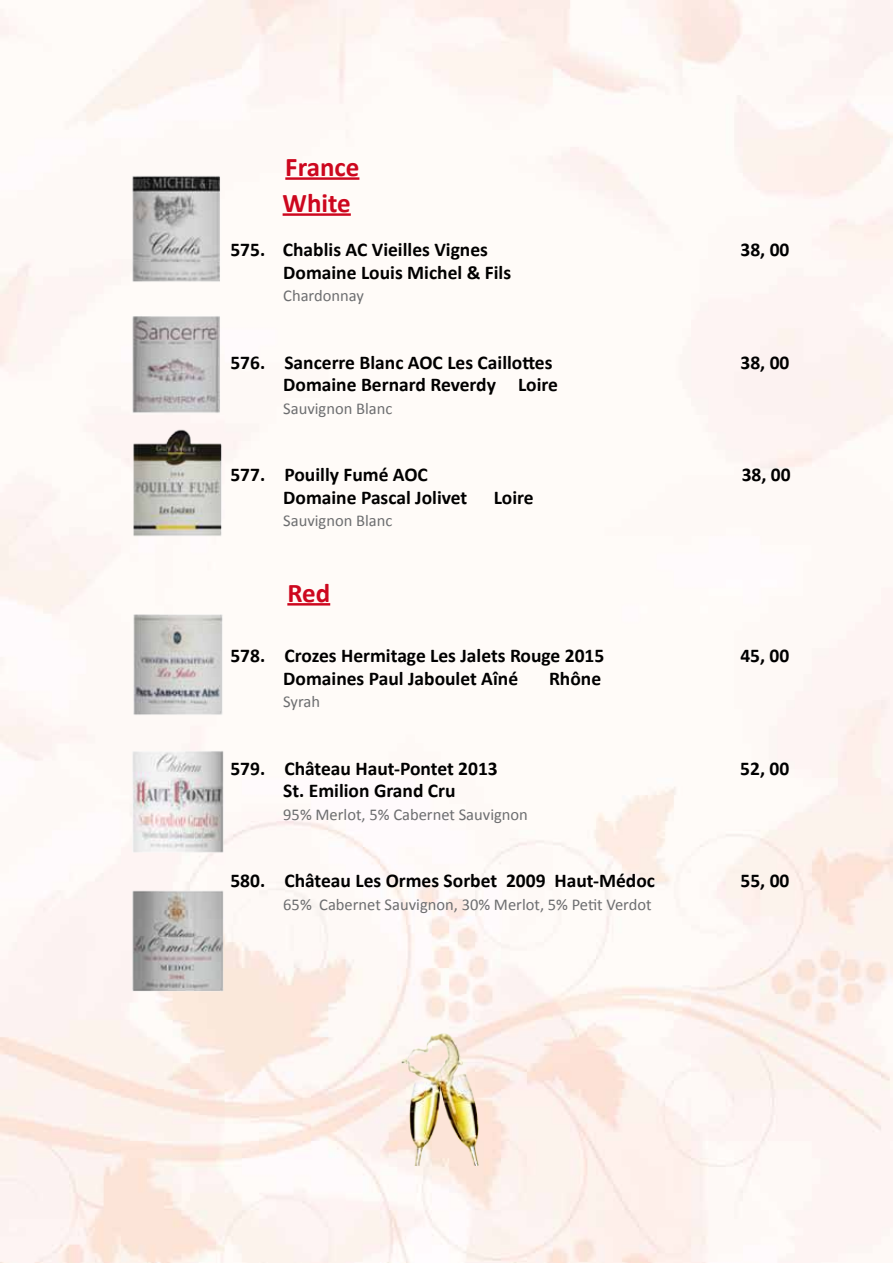
<style>
.page{position:relative;width:893px;height:1263px;background:#fff}
.page>*{position:absolute;margin:0;border:0;box-sizing:border-box;transform-origin:0 0}
.t1{font:700 27px/36px "Calibri";color:#cd071e}
.t2{font:700 19.5px "Calibri";color:#000}
.t3{font:16.5px "Calibri";color:#6d6e70}
</style>
<div class="page">
<hr style="left:285px;top:177px;width:74px;height:3px;background:#cd071e">
<hr style="left:283px;top:213px;width:68px;height:3px;background:#cd071e">
<hr style="left:287px;top:603px;width:43px;height:2px;background:#cd071e">
<img style="left:117px;top:169px;width:113px;height:833px">
<img style="left:376px;top:1031px;width:135px;height:134px">
<h1 class="t1" style="left:283px;top:148px;width:78px">France<br>White</h1>
<p class="t2" style="left:230px;top:238px;width:259px">575. Chablis AC Vieilles Vignes</p>
<p class="t2" style="left:740px;top:238px;width:50px">38, 00</p>
<p class="t2" style="left:283px;top:260px;width:229px">Domaine Louis Michel &amp; Fils</p>
<p class="t3" style="left:283px;top:286px;width:82px">Chardonnay</p>
<p class="t2" style="left:230px;top:350px;width:324px">576. Sancerre Blanc AOC Les Caillottes</p>
<p class="t2" style="left:740px;top:350px;width:50px">38, 00</p>
<p class="t2" style="left:283px;top:373px;width:276px">Domaine Bernard Reverdy Loire</p>
<p class="t3" style="left:283px;top:398px;width:111px">Sauvignon Blanc</p>
<p class="t2" style="left:230px;top:463px;width:199px">577. Pouilly Fumé AOC</p>
<p class="t2" style="left:742px;top:463px;width:50px">38, 00</p>
<p class="t2" style="left:283px;top:485px;width:186px">Domaine Pascal Jolivet</p>
<p class="t2" style="left:494px;top:485px;width:42px">Loire</p>
<p class="t3" style="left:283px;top:511px;width:111px">Sauvignon Blanc</p>
<h1 class="t1" style="left:287px;top:574px;width:44px">Red</h1>
<p class="t2" style="left:230px;top:644px;width:375px">578. Crozes Hermitage Les Jalets Rouge 2015</p>
<p class="t2" style="left:740px;top:644px;width:50px">45, 00</p>
<p class="t2" style="left:283px;top:666px;width:236px">Domaines Paul Jaboulet Aîné</p>
<p class="t2" style="left:549px;top:666px;width:54px">Rhône</p>
<p class="t3" style="left:283px;top:691px;width:38px">Syrah</p>
<p class="t2" style="left:230px;top:756px;width:269px">579. Château Haut-Pontet 2013</p>
<p class="t2" style="left:740px;top:756px;width:50px">52, 00</p>
<p class="t2" style="left:283px;top:779px;width:174px">St. Emilion Grand Cru</p>
<p class="t3" style="left:283px;top:804px;width:246px">95% Merlot, 5% Cabernet Sauvignon</p>
<p class="t2" style="left:230px;top:869px;width:426px">580. Château Les Ormes Sorbet 2009 Haut-Médoc</p>
<p class="t2" style="left:740px;top:869px;width:50px">55, 00</p>
<p class="t3" style="left:283px;top:894px;width:370px">65% Cabernet Sauvignon, 30% Merlot, 5% Petit Verdot</p>
</div>
